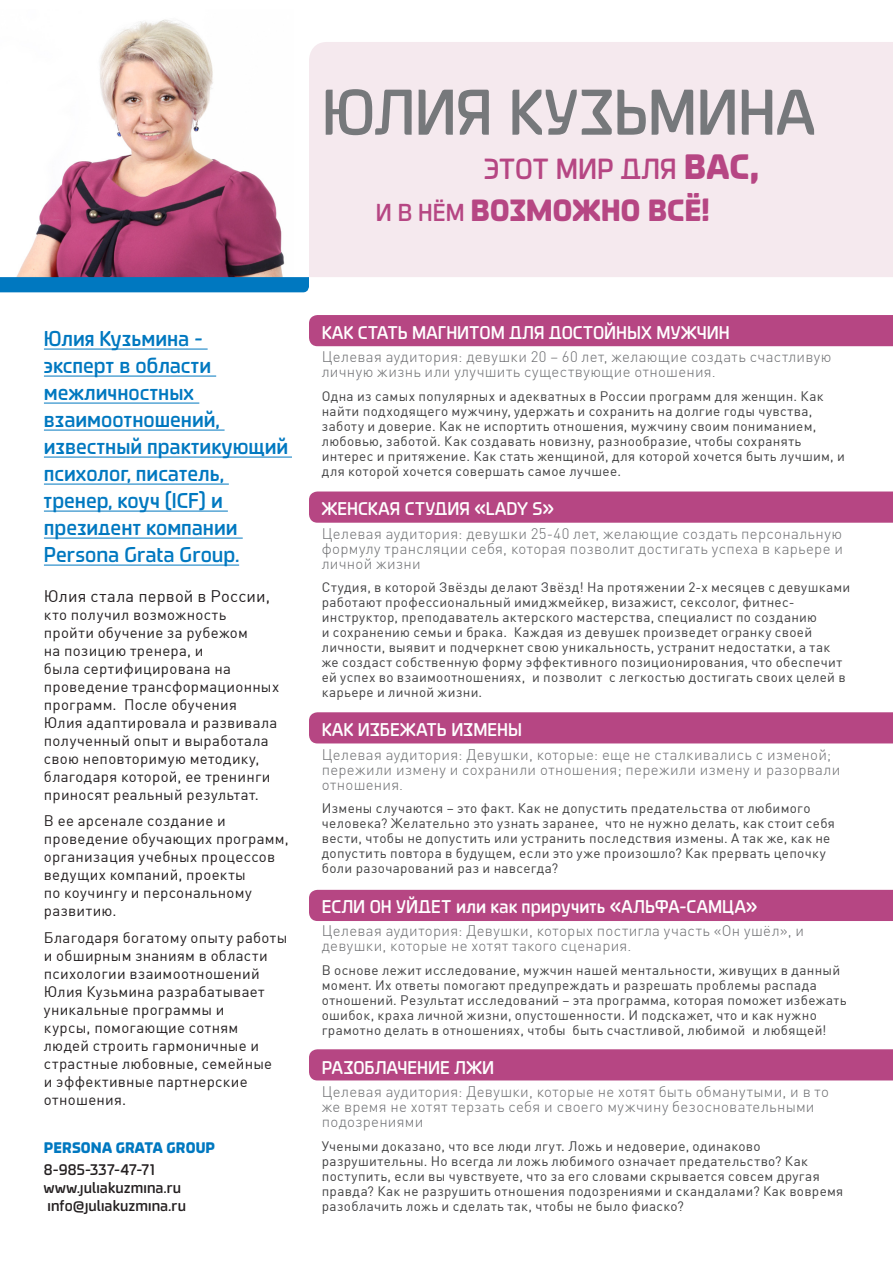
<style>
.page{position:relative;width:893px;height:1263px;background:#fff}
.page>*{position:absolute;margin:0;border:0;box-sizing:border-box;transform-origin:0 0}
.biogtaf{font:63px "Nokia Sans S60";letter-spacing:-.015em;color:#76787b}
.biogtaf-2{font:700 30px "Nokia Sans S60";letter-spacing:-.005em;color:#b64683}
.biogtaf-3{font:28.5px "Nokia Sans S60";letter-spacing:-.01em;color:#b64683}
.select_copy{font:21px/27px "Nokia Sans S60";color:#0078c0}
.t1{font:18px "Nokia Sans S60";color:#fff}
.biogtaf-4{font:16.5px "DIN Cyr";letter-spacing:.01em;color:#231f20}
.biogtaf-5{font:15px/18px "DIN Cyr";letter-spacing:.02em;color:#231f20}
.body_CA{font:300 15px/15px "DIN Cyr";letter-spacing:.02em;color:#6c6d70}
.biogtaf-6{font:15px/18px "Nokia Sans S60";letter-spacing:.01em;color:#231f20}
.biogtaf-7{font:700 15px "Nokia Sans S60";letter-spacing:.005em;color:#0078c0}
.body{font:13.5px/15px "DIN Cyr";letter-spacing:.025em;color:#3e3e3f}
.s1{font-weight:700;font-size:34.5px}
.s2{font-weight:400;font-size:24px}
</style>
<div class="page">
<img style="left:16px;top:19px;width:269px;height:258px">
<div style="left:309px;top:712px;width:584px;height:31px;background:#b64683"></div>
<div style="left:309px;top:890px;width:584px;height:31px;background:#b64683"></div>
<div style="left:309px;top:1049px;width:584px;height:31px;background:#b64683"></div>
<div style="left:309px;top:491px;width:584px;height:32px;background:#b64683"></div>
<div style="left:309px;top:315px;width:584px;height:31px;background:#b64683"></div>
<div style="left:0;top:277px;width:309px;height:15px;background:#0078c0"></div>
<hr style="left:44px;top:349px;width:164px;height:1px;background:#0078c0">
<hr style="left:44px;top:376px;width:172px;height:1px;background:#0078c0">
<hr style="left:44px;top:403px;width:155px;height:1px;background:#0078c0">
<hr style="left:44px;top:430px;width:181px;height:1px;background:#0078c0">
<hr style="left:44px;top:457px;width:248px;height:1px;background:#0078c0">
<hr style="left:44px;top:484px;width:185px;height:1px;background:#0078c0">
<hr style="left:44px;top:511px;width:184px;height:1px;background:#0078c0">
<hr style="left:44px;top:538px;width:199px;height:1px;background:#0078c0">
<hr style="left:44px;top:565px;width:195px;height:1px;background:#0078c0">
<div style="left:309px;top:42px;width:584px;height:235px;background:#f5e9ee"></div>
<p class="biogtaf" style="left:322px;top:64px;width:496px">ЮЛИЯ КУЗЬМИНА</p>
<p class="biogtaf-3" style="left:484px;top:147px;width:276px">ЭТОТ МИР ДЛЯ <span class="s1">ВАС,</span></p>
<p class="biogtaf-2" style="left:376px;top:187px;width:336px"><span class="s2">И В НЁМ</span> ВОЗМОЖНО ВСЁ!</p>
<p class="select_copy" style="left:44px;top:324px;width:245px">Юлия Кузьмина -<br>эксперт в области межличностных взаимоотношений, известный практикующий психолог, писатель, тренер, коуч (ICF) и президент компании<br>Persona Grata Group.</p>
<p class="biogtaf-4" style="left:44px;top:586px;width:228px">Юлия стала первой в России,</p>
<p class="biogtaf-5" style="left:44px;top:605px;width:237px">кто получил возможность пройти обучение за рубежом<br>на позицию тренера, и<br>была сертифицирована на проведение трансформационных программ. После обучения<br>Юлия адаптировала и развивала полученный опыт и выработала свою неповторимую методику, благодаря которой, ее тренинги приносят реальный результат.</p>
<p class="biogtaf-5" style="left:44px;top:812px;width:246px">В ее арсенале создание и проведение обучающих программ, организация учебных процессов ведущих компаний, проекты<br>по коучингу и персональному развитию.</p>
<p class="biogtaf-5" style="left:44px;top:928px;width:245px">Благодаря богатому опыту работы и обширным знаниям в области психологии взаимоотношений<br>Юлия Кузьмина разрабатывает уникальные программы и<br>курсы, помогающие сотням<br>людей строить гармоничные и страстные любовные, семейные<br>и эффективные партнерские отношения.</p>
<p class="biogtaf-7" style="left:44px;top:1136px;width:173px">PERSONA GRATA GROUP</p>
<p class="biogtaf-6" style="left:44px;top:1160px;width:144px">8-985-337-47-71 www.juliakuzmina.ru info@juliakuzmina.ru</p>
<p class="t1" style="left:322px;top:319px;width:410px">КАК СТАТЬ МАГНИТОМ ДЛЯ ДОСТОЙНЫХ МУЖЧИН</p>
<p class="body_CA" style="left:322px;top:349px;width:511px">Целевая аудитория: девушки 20 – 60 лет, желающие создать счастливую личную жизнь или улучшить существующие отношения.</p>
<p class="body" style="left:322px;top:388px;width:525px">Одна из самых популярных и адекватных в России программ для женщин. Как найти подходящего мужчину, удержать и сохранить на долгие годы чувства, заботу и доверие. Как не испортить отношения, мужчину своим пониманием, любовью, заботой. Как создавать новизну, разнообразие, чтобы сохранять интерес и притяжение. Как стать женщиной, для которой хочется быть лучшим, и для которой хочется совершать самое лучшее.</p>
<p class="t1" style="left:322px;top:495px;width:234px">ЖЕНСКАЯ СТУДИЯ «LADY S»</p>
<p class="body_CA" style="left:322px;top:526px;width:523px;text-align:justify">Целевая аудитория: девушки 25-40 лет, желающие создать персональную формулу трансляции себя, которая позволит достигать успеха в карьере и личной жизни</p>
<p class="body" style="left:322px;top:580px;width:530px">Студия, в которой Звёзды делают Звёзд! На протяжении 2-х месяцев с девушками работают профессиональный имиджмейкер, визажист, сексолог, фитнес&shy;инструктор, преподаватель актерского мастерства, специалист по созданию<br>и сохранению семьи и брака. Каждая из девушек произведет огранку своей личности, выявит и подчеркнет свою уникальность, устранит недостатки, а так же создаст собственную форму эффективного позиционирования, что обеспечит ей успех во взаимоотношениях, и позволит с легкостью достигать своих целей в карьере и личной жизни.</p>
<p class="t1" style="left:322px;top:716px;width:202px">КАК ИЗБЕЖАТЬ ИЗМЕНЫ</p>
<p class="body_CA" style="left:322px;top:747px;width:520px">Целевая аудитория: Девушки, которые: еще не сталкивались с изменой; пережили измену и сохранили отношения; пережили измену и разорвали отношения.</p>
<p class="body" style="left:322px;top:801px;width:515px">Измены случаются – это факт. Как не допустить предательства от любимого человека? Желательно это узнать заранее, что не нужно делать, как стоит себя вести, чтобы не допустить или устранить последствия измены. А так же, как не допустить повтора в будущем, если это уже произошло? Как прервать цепочку боли разочарований раз и навсегда?</p>
<p class="t1" style="left:322px;top:892px;width:437px">ЕСЛИ ОН УЙДЕТ или как приручить «АЛЬФА-САМЦА»</p>
<p class="body_CA" style="left:322px;top:923px;width:484px">Целевая аудитория: Девушки, которых постигла участь «Он ушёл», и девушки, которые не хотят такого сценария.</p>
<p class="body" style="left:322px;top:962px;width:526px">В основе лежит исследование, мужчин нашей ментальности, живущих в данный момент. Их ответы помогают предупреждать и разрешать проблемы распада отношений. Результат исследований – эта программа, которая поможет избежать ошибок, краха личной жизни, опустошенности. И подскажет, что и как нужно грамотно делать в отношениях, чтобы быть счастливой, любимой и любящей!</p>
<p class="t1" style="left:322px;top:1054px;width:174px">РАЗОБЛАЧЕНИЕ ЛЖИ</p>
<p class="body_CA" style="left:322px;top:1085px;width:509px">Целевая аудитория: Девушки, которые не хотят быть обманутыми, и в то же время не хотят терзать себя и своего мужчину безосновательными подозрениями</p>
<p class="body" style="left:322px;top:1138px;width:523px">Учеными доказано, что все люди лгут. Ложь и недоверие, одинаково разрушительны. Но всегда ли ложь любимого означает предательство? Как поступить, если вы чувствуете, что за его словами скрывается совсем другая правда? Как не разрушить отношения подозрениями и скандалами? Как вовремя разоблачить ложь и сделать так, чтобы не было фиаско?</p>
</div>
